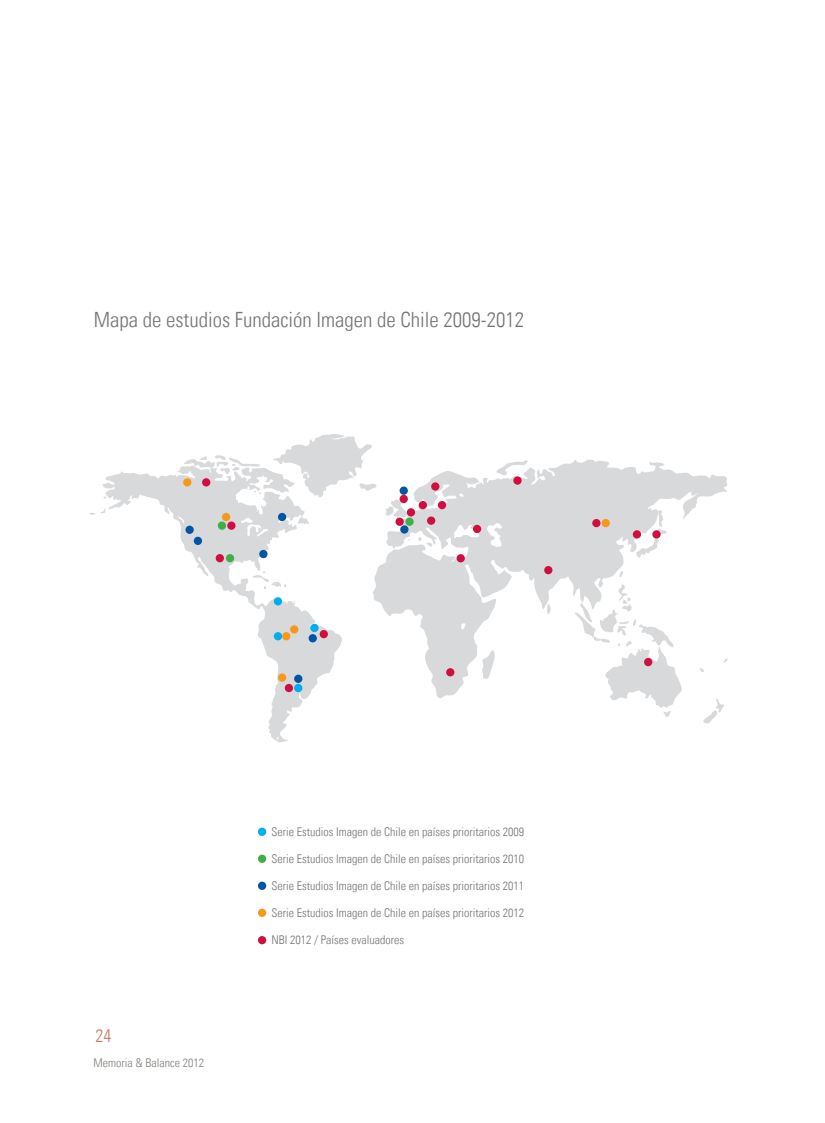
<style>
.page{position:relative;width:825px;height:1123px;background:#fff}
.page>*{position:absolute;margin:0;border:0;box-sizing:border-box;transform-origin:0 0}
.t1{font:300 condensed 21px "Univers LT";color:#777574}
.t2{font:300 condensed 18px "Univers LT";color:#c87966}
.t3{font:300 condensed 12px "Univers LT";color:#777574}
.t4{font:300 condensed 12px "Univers LT";color:#7e827a}
</style>
<div class="page">
<svg style="left:89px;top:512px;width:13px;height:3px"></svg>
<svg style="left:102px;top:466px;width:240px;height:276px"></svg>
<svg style="left:253px;top:490px;width:9px;height:4px"></svg>
<svg style="left:184px;top:455px;width:76px;height:20px"></svg>
<svg style="left:272px;top:434px;width:105px;height:63px"></svg>
<svg style="left:253px;top:571px;width:34px;height:19px"></svg>
<svg style="left:547px;top:610px;width:4px;height:4px"></svg>
<svg style="left:373px;top:562px;width:122px;height:136px"></svg>
<svg style="left:386px;top:459px;width:341px;height:151px;fill:#d8d9db"></svg>
<svg style="left:496px;top:459px;width:32px;height:17px"></svg>
<svg style="left:636px;top:510px;width:31px;height:47px"></svg>
<svg style="left:618px;top:571px;width:6px;height:6px"></svg>
<svg style="left:703px;top:698px;width:21px;height:26px"></svg>
<svg style="left:723px;top:658px;width:5px;height:5px"></svg>
<svg style="left:699px;top:668px;width:5px;height:4px"></svg>
<svg style="left:573px;top:584px;width:109px;height:133px"></svg>
<div style="left:259px;top:550px;width:9px;height:8px;background:#0155a5;border-radius:50%"></div>
<div style="left:278px;top:513px;width:8px;height:8px;background:#0155a5;border-radius:50%"></div>
<div style="left:194px;top:536px;width:8px;height:9px;background:#0155a5;border-radius:50%"></div>
<svg style="left:185px;top:525px;width:9px;height:9px"></svg>
<div style="left:400px;top:486px;width:8px;height:9px;background:#0155a5;border-radius:50%"></div>
<div style="left:309px;top:634px;width:8px;height:8px;background:#0155a5;border-radius:50%"></div>
<div style="left:258px;top:827px;width:8px;height:9px;background:#00aeef;border-radius:50%"></div>
<div style="left:258px;top:854px;width:8px;height:9px;background:#40ae49;border-radius:50%"></div>
<div style="left:285px;top:684px;width:8px;height:8px;background:#d10e40;border-radius:50%"></div>
<div style="left:216px;top:554px;width:8px;height:8px;background:#d10e40;border-radius:50%"></div>
<div style="left:633px;top:530px;width:8px;height:8px;background:#d10e40;border-radius:50%"></div>
<div style="left:320px;top:630px;width:8px;height:8px;background:#d10e40;border-radius:50%"></div>
<div style="left:227px;top:521px;width:9px;height:9px;background:#d10e40;border-radius:50%"></div>
<div style="left:652px;top:530px;width:9px;height:8px;background:#d10e40;border-radius:50%"></div>
<div style="left:400px;top:495px;width:8px;height:8px;background:#d10e40;border-radius:50%"></div>
<div style="left:395px;top:517px;width:9px;height:9px;background:#d10e40;border-radius:50%"></div>
<div style="left:419px;top:501px;width:8px;height:8px;background:#d10e40;border-radius:50%"></div>
<div style="left:258px;top:908px;width:8px;height:9px;background:#f7981d;border-radius:50%"></div>
<div style="left:258px;top:881px;width:8px;height:9px;background:#0155a5;border-radius:50%"></div>
<div style="left:226px;top:554px;width:8px;height:8px;background:#40ae49;border-radius:50%"></div>
<div style="left:218px;top:521px;width:8px;height:9px;background:#40ae49;border-radius:50%"></div>
<div style="left:405px;top:517px;width:9px;height:9px;background:#40ae49;border-radius:50%"></div>
<div style="left:294px;top:684px;width:8px;height:8px;background:#00aeef;border-radius:50%"></div>
<div style="left:310px;top:624px;width:9px;height:8px;background:#00aeef;border-radius:50%"></div>
<div style="left:274px;top:597px;width:8px;height:8px;background:#00aeef;border-radius:50%"></div>
<div style="left:274px;top:632px;width:8px;height:8px;background:#00aeef;border-radius:50%"></div>
<div style="left:202px;top:478px;width:8px;height:8px;background:#d10e40;border-radius:50%"></div>
<div style="left:407px;top:508px;width:8px;height:8px;background:#d10e40;border-radius:50%"></div>
<div style="left:427px;top:516px;width:8px;height:9px;background:#d10e40;border-radius:50%"></div>
<div style="left:431px;top:482px;width:8px;height:8px;background:#d10e40;border-radius:50%"></div>
<div style="left:513px;top:476px;width:9px;height:9px;background:#d10e40;border-radius:50%"></div>
<div style="left:438px;top:501px;width:8px;height:8px;background:#d10e40;border-radius:50%"></div>
<div style="left:473px;top:525px;width:8px;height:8px;background:#d10e40;border-radius:50%"></div>
<div style="left:592px;top:519px;width:8px;height:8px;background:#d10e40;border-radius:50%"></div>
<div style="left:544px;top:566px;width:8px;height:8px;background:#d10e40;border-radius:50%"></div>
<div style="left:644px;top:658px;width:8px;height:8px;background:#d10e40;border-radius:50%"></div>
<div style="left:457px;top:554px;width:8px;height:8px;background:#d10e40;border-radius:50%"></div>
<div style="left:446px;top:668px;width:8px;height:8px;background:#d10e40;border-radius:50%"></div>
<div style="left:282px;top:632px;width:8px;height:8px;background:#f7981d;border-radius:50%"></div>
<div style="left:222px;top:513px;width:8px;height:8px;background:#f7981d;border-radius:50%"></div>
<div style="left:602px;top:519px;width:8px;height:8px;background:#f7981d;border-radius:50%"></div>
<div style="left:183px;top:478px;width:8px;height:8px;background:#f7981d;border-radius:50%"></div>
<div style="left:278px;top:673px;width:8px;height:8px;background:#f7981d;border-radius:50%"></div>
<div style="left:258px;top:936px;width:8px;height:8px;background:#d10e40;border-radius:50%"></div>
<div style="left:294px;top:674px;width:8px;height:9px;background:#0155a5;border-radius:50%"></div>
<div style="left:400px;top:525px;width:8px;height:8px;background:#0155a5;border-radius:50%"></div>
<div style="left:290px;top:625px;width:8px;height:8px;background:#f7981d;border-radius:50%"></div>
<h1 class="t1" style="left:94px;top:307px;width:432px">Mapa de estudios Fundación Imagen de Chile 2009-2012</h1>
<h2 class="t2" style="left:96px;top:1025px;width:17px">24</h2>
<p class="t4" style="left:94px;top:1055px;width:112px">Memoria &amp; Balance 2012</p>
<p class="t3" style="left:272px;top:825px;width:254px">Serie Estudios Imagen de Chile en países prioritarios 2009</p>
<p class="t3" style="left:272px;top:852px;width:254px">Serie Estudios Imagen de Chile en países prioritarios 2010</p>
<p class="t3" style="left:272px;top:879px;width:254px">Serie Estudios Imagen de Chile en países prioritarios 2011</p>
<p class="t3" style="left:272px;top:906px;width:254px">Serie Estudios Imagen de Chile en países prioritarios 2012</p>
<p class="t3" style="left:272px;top:933px;width:134px">NBI 2012 / Países evaluadores</p>
</div>
